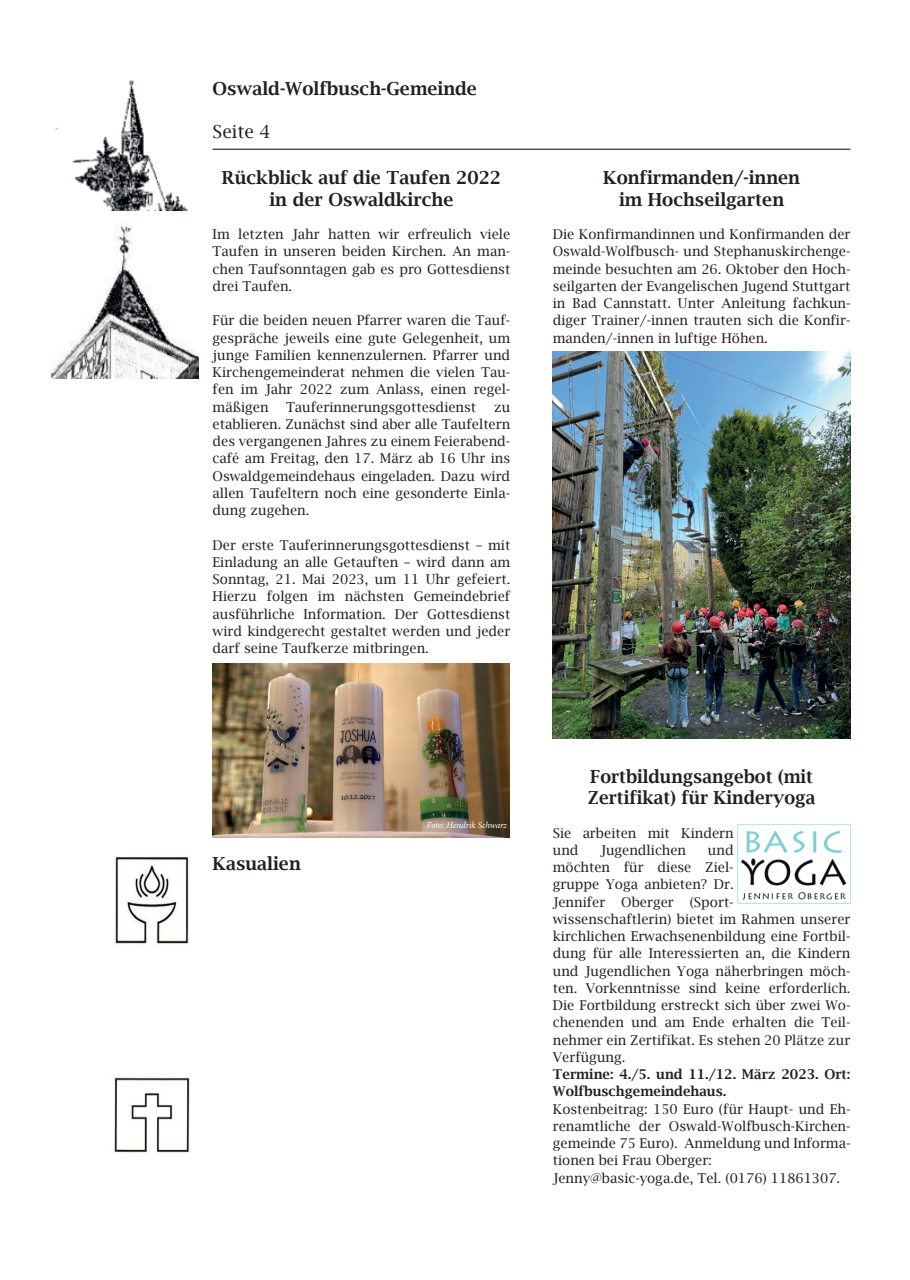
<style>
.page{position:relative;width:910px;height:1280px;background:#fff}
.page>*{position:absolute;margin:0;border:0;box-sizing:border-box;transform-origin:0 0}
.t1{font:600 18px/21.6px "Lucida Bright";color:#231f20;text-align:center}
.t2{font:18px "Lucida Bright";color:#231f20}
.t3{font:13.5px/17.2px "Lucida Bright";color:#231f20;text-align:justify}
.t4{font:600 13.5px/17.2px "Lucida Bright";color:#231f20}
.t5{font:italic 9px "Minion Pro";letter-spacing:-.01em;color:#fff}
</style>
<div class="page">
<hr style="left:213px;top:149px;width:637px;height:1px;background:#000">
<img style="left:51px;top:223px;width:147px;height:156px">
<img style="left:55px;top:81px;width:133px;height:129px">
<img style="left:114px;top:1077px;width:76px;height:76px">
<img style="left:113px;top:857px;width:76px;height:87px">
<img style="left:213px;top:663px;width:297px;height:175px">
<img style="left:553px;top:352px;width:297px;height:387px">
<img style="left:738px;top:825px;width:112px;height:79px">
<p class="t1" style="left:213px;top:77px;width:266px">Oswald-Wolfbusch-Gemeinde</p>
<p class="t2" style="left:213px;top:121px;width:59px">Seite 4</p>
<p class="t1" style="left:222px;top:167px;width:281px">Rückblick auf die Taufen 2022 in der Oswaldkirche</p>
<p class="t3" style="left:213px;top:226px;width:299px">Im letzten Jahr hatten wir erfreulich viele Taufen in unseren beiden Kirchen. An man&shy;chen Taufsonntagen gab es pro Gottesdienst drei Taufen.</p>
<p class="t3" style="left:213px;top:312px;width:299px">Für die beiden neuen Pfarrer waren die Tauf&shy;gespräche jeweils eine gute Gelegenheit, um junge Familien kennenzulernen. Pfarrer und Kirchengemeinderat nehmen die vielen Tau&shy;fen im Jahr 2022 zum Anlass, einen regel&shy;mäßigen</p>
<p class="t3" style="left:286px;top:398px;width:192px">Tauferinnerungsgottesdienst</p>
<p class="t3" style="left:213px;top:398px;width:299px;text-indent:281px">zu etablieren. Zunächst sind aber alle Taufeltern des vergangenen Jahres zu einem Feierabend&shy;café am Freitag, den 17. März ab 16 Uhr ins Oswaldgemeindehaus eingeladen. Dazu wird allen Taufeltern noch eine gesonderte Einla&shy;dung zugehen.</p>
<p class="t3" style="left:213px;top:536px;width:299px">Der erste Tauferinnerungsgottesdienst – mit Einladung an alle Getauften – wird dann am Sonntag, 21. Mai 2023, um 11 Uhr gefeiert.<br>Hierzu folgen im nächsten Gemeindebrief ausführliche Information. Der Gottesdienst wird kindgerecht gestaltet werden und jeder darf seine Taufkerze mitbringen.</p>
<p class="t1" style="left:603px;top:167px;width:198px">Konfirmanden/-innen im Hochseilgarten</p>
<p class="t3" style="left:553px;top:226px;width:299px">Die Konfirmandinnen und Konfirmanden der Oswald-Wolfbusch- und Stephanuskirchenge&shy;meinde besuchten am 26. Oktober den Hoch&shy;seilgarten der Evangelischen Jugend Stuttgart in Bad Cannstatt. Unter Anleitung fachkun&shy;diger Trainer/-innen trauten sich die Konfir&shy;manden/-innen in luftige Höhen.</p>
<p class="t1" style="left:213px;top:852px;width:90px">Kasualien</p>
<p class="t5" style="left:427px;top:819px;width:82px">Foto: Hendrik Schwarz</p>
<p class="t1" style="left:590px;top:765px;width:224px">Fortbildungsangebot (mit</p>
<p class="t1" style="left:588px;top:787px;width:229px">Zertifikat) für Kinderyoga</p>
<p class="t3" style="left:553px;top:824px;width:182px">Sie arbeiten mit Kindern und</p>
<p class="t3" style="left:553px;top:841px;width:299px;text-align:left;text-indent:155px">und<br>möchten für diese Ziel-<br>gruppe Yoga anbieten? Dr.<br>Jennifer Oberger (Sport&shy;wissenschaftlerin) bietet im Rahmen unserer kirchlichen Erwachsenenbildung eine Fortbil&shy;dung für alle Interessierten an, die Kindern und Jugendlichen Yoga näherbringen möch&shy;ten. Vorkenntnisse sind keine erforderlich.<br>Die Fortbildung erstreckt sich über zwei Wo&shy;chenenden und am Ende erhalten die Teil&shy;nehmer ein Zertifikat. Es stehen 20 Plätze zur Verfügung.</p>
<p class="t4" style="left:553px;top:1066px;width:299px">Termine: 4./5. und 11./12. März 2023. Ort:<br>Wolfbuschgemeindehaus.</p>
<p class="t3" style="left:553px;top:1100px;width:299px">Kostenbeitrag: 150 Euro (für Haupt- und Eh&shy;renamtliche der Oswald-Wolfbusch-Kirchen&shy;gemeinde 75 Euro). Anmeldung und Informa&shy;tionen bei Frau Oberger:</p>
<p class="t3" style="left:553px;top:1169px;width:289px">Jenny@basic-yoga.de, Tel. (0176) 11861307.</p>
<p class="t3" style="left:600px;top:841px;width:87px">Jugendlichen</p>
</div>
